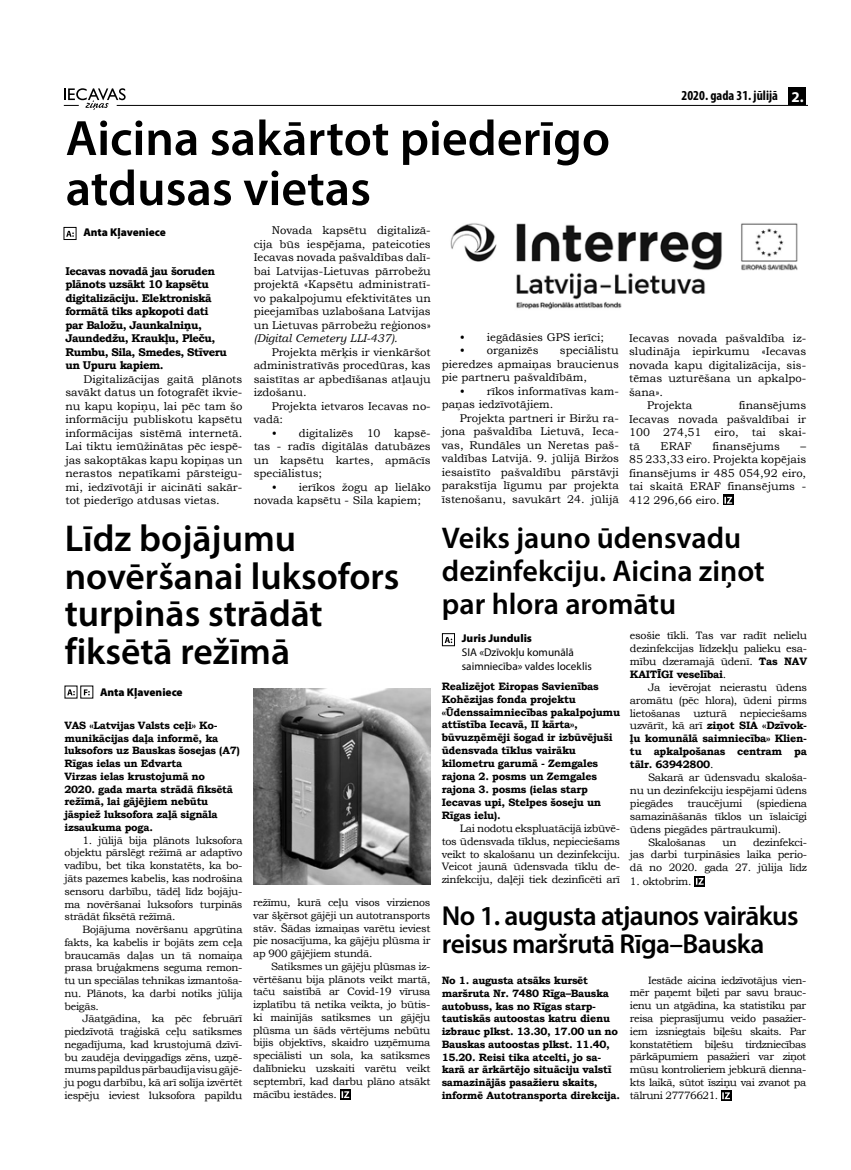
<style>
.page{position:relative;width:851px;height:1170px;background:#fff}
.page>*{position:absolute;margin:0;border:0;box-sizing:border-box;transform-origin:0 0}
.t1{font:600 50px/50px "Myriad Pro";color:#000}
.t2{font:600 37.5px/37.5px "Myriad Pro";color:#000}
.t3{font:600 30px/32.5px "Myriad Pro";color:#000}
.t4{font:600 27.5px/27.5px "Myriad Pro";letter-spacing:-.025em;color:#000}
.t5{font:700 condensed 13.75px "Myriad Pro";color:#000}
.t6{font:11.25px/13.5px "Bookman Old Style";color:#000;text-align:justify}
.t7{font:700 11.25px/13.5px "Bookman Old Style";letter-spacing:-.04em;color:#000}
.t8{font:11.25px/13.5px "Myriad Pro";color:#000}
.t9{font:900 11.25px "Myriad Pro";color:#000}
.t10{font:italic 11.25px "Bookman Old Style";color:#000}
.t11{font:10.75px/12.9px "Bookman Old Style";letter-spacing:-.025em;color:#000;text-align:justify}
.t12{font:700 10.75px/12.9px "Bookman Old Style";letter-spacing:-.025em;color:#000}
.t13{font:10.62px/12.8px "Bookman Old Style";letter-spacing:-.025em;color:#000;text-align:justify}
.t14{font:700 10.62px/12.8px "Bookman Old Style";letter-spacing:-.025em;color:#000}
.s1{font-stretch:normal;font-size:15px;color:#fff}
.s2{font-weight:700}
</style>
<div class="page">
<hr style="left:117px;top:105px;width:689px;height:1px;background:#000">
<svg style="left:64px;top:88px;width:62px;height:22px"></svg>
<div style="left:788px;top:87px;width:18px;height:18px;background:#000"></div>
<svg style="left:340px;top:1089px;width:11px;height:10px"></svg>
<svg style="left:341px;top:1091px;width:8px;height:6px"></svg>
<svg style="left:721px;top:1090px;width:10px;height:10px"></svg>
<svg style="left:722px;top:1092px;width:7px;height:6px"></svg>
<div style="left:442px;top:633px;width:12px;height:13px;border:1px solid #000"></div>
<img style="left:450px;top:223px;width:348px;height:87px">
<svg style="left:66px;top:231px;width:8px;height:6px"></svg>
<div style="left:64px;top:227px;width:12px;height:13px;border:1px solid #000"></div>
<img style="left:254px;top:688px;width:177px;height:196px">
<svg style="left:67px;top:689px;width:8px;height:6px"></svg>
<svg style="left:84px;top:689px;width:6px;height:6px"></svg>
<h1 class="t1" style="left:66px;top:112px;width:546px">Aicina sakārtot piederīgo atdusas vietas</h1>
<p class="t9" style="left:83px;top:226px;width:84px">Anta Kļaveniece</p>
<p class="t7" style="left:65px;top:264px;width:163px">Iecavas novadā jau šoruden plānots uzsākt 10 kapsētu digitalizāciju. Elektroniskā formātā tiks apkopoti dati par Baložu, Jaunkalniņu,<br>Jaundedžu, Kraukļu, Pleču,<br>Rumbu, Sila, Smedes, Stīveru un Upuru kapiem.</p>
<p class="t6" style="left:65px;top:372px;width:178px;text-indent:18px">Digitalizācijas gaitā plānots savākt datus un fotografēt ikvie&shy;nu kapu kopiņu, lai pēc tam šo informāciju publiskotu kapsētu informācijas sistēmā internetā.<br>Lai tiktu iemūžinātas pēc iespē&shy;jas sakoptākas kapu kopiņas un nerastos nepatīkami pārsteigu&shy;mi, iedzīvotāji ir aicināti sakār&shy;tot piederīgo atdusas vietas.</p>
<p class="t6" style="left:254px;top:224px;width:179px;text-indent:18px">Novada kapsētu digitalizā&shy;cija būs iespējama, pateicoties Iecavas novada pašvaldības dalī&shy;bai Latvijas-Lietuvas pārrobežu projektā «Kapsētu administratī&shy;vo pakalpojumu efektivitātes un pieejamības uzlabošana Latvijas un Lietuvas pārrobežu reģionos»</p>
<p class="t10" style="left:254px;top:331px;width:145px">(Digital Cemetery LLI-437).</p>
<p class="t6" style="left:254px;top:345px;width:179px;text-indent:18px">Projekta mērķis ir vienkāršot administratīvās procedūras, kas saistītas ar apbedīšanas atļauju izdošanu.</p>
<p class="t6" style="left:254px;top:399px;width:179px;text-indent:18px">Projekta ietvaros Iecavas no&shy;vadā:</p>
<p class="t6" style="left:254px;top:426px;width:179px;text-indent:18px">• digitalizēs 10 kapsē&shy;tas - radīs digitālās datubāzes un kapsētu kartes, apmācīs speciālistus;</p>
<p class="t6" style="left:254px;top:480px;width:179px;text-indent:18px">• ierīkos žogu ap lielāko novada kapsētu - Sila kapiem;</p>
<p class="t6" style="left:459px;top:330px;width:146px">• iegādāsies GPS ierīci;</p>
<p class="t6" style="left:459px;top:344px;width:80px">• organizēs</p>
<p class="t6" style="left:441px;top:344px;width:179px;text-indent:118px">speciālistu pieredzes apmaiņas braucienus pie partneru pašvaldībām,</p>
<p class="t6" style="left:441px;top:384px;width:179px;text-indent:18px">• rīkos informatīvas kam&shy;paņas iedzīvotājiem.</p>
<p class="t6" style="left:441px;top:411px;width:179px;text-indent:18px">Projekta partneri ir Biržu ra&shy;jona pašvaldība Lietuvā, Ieca&shy;vas, Rundāles un Neretas paš&shy;valdības Latvijā. 9. jūlijā Biržos iesaistīto pašvaldību pārstāvji parakstīja līgumu par projekta īstenošanu, savukārt 24. jūlijā</p>
<p class="t5" style="left:681px;top:87px;width:123px">2020. gada 31. jūlijā <span class="s1">2.</span></p>
<p class="t6" style="left:629px;top:331px;width:179px">Iecavas novada pašvaldība iz-</p>
<p class="t6" style="left:629px;top:344px;width:179px">sludināja iepirkumu «Iecavas</p>
<p class="t6" style="left:629px;top:358px;width:179px">novada kapu digitalizācija, sis-</p>
<p class="t6" style="left:629px;top:371px;width:179px">tēmas uzturēšana un apkalpo-</p>
<p class="t6" style="left:629px;top:385px;width:35px">šana».</p>
<p class="t6" style="left:647px;top:398px;width:47px">Projekta</p>
<p class="t6" style="left:629px;top:398px;width:179px;text-indent:110px">finansējums Iecavas novada pašvaldībai ir 100 274,51 eiro, tai skai&shy;tā</p>
<p class="t6" style="left:660px;top:439px;width:33px">ERAF</p>
<p class="t6" style="left:712px;top:439px;width:69px">finansējums</p>
<p class="t6" style="left:629px;top:439px;width:179px;text-indent:171px">– 85 233,33 eiro. Projekta kopējais finansējums ir 485 054,92 eiro, tai skaitā ERAF finansējums - 412 296,66 eiro.</p>
<h2 class="t2" style="left:65px;top:519px;width:336px">Līdz bojājumu novēršanai luksofors turpinās strādāt fiksētā režīmā</h2>
<p class="t9" style="left:100px;top:685px;width:84px">Anta Kļaveniece</p>
<p class="t14" style="left:64px;top:718px;width:177px">VAS «Latvijas Valsts ceļi» Ko&shy;munikācijas daļa informē, ka luksofors uz Bauskas šosejas (A7)<br>Rīgas ielas un Edvarta<br>Virzas ielas krustojumā no<br>2020. gada marta strādā fiksētā režīmā, lai gājējiem nebūtu jāspiež luksofora zaļā signāla izsaukuma poga.</p>
<p class="t13" style="left:64px;top:833px;width:179px;text-indent:18px">1. jūlijā bija plānots luksofora objektu pārslēgt režīmā ar adaptīvo vadību, bet tika konstatēts, ka bo&shy;jāts pazemes kabelis, kas nodrošina sensoru darbību, tādēļ līdz bojāju&shy;ma novēršanai luksofors turpinās strādāt fiksētā režīmā.</p>
<p class="t13" style="left:64px;top:923px;width:179px;text-indent:18px">Bojājuma novēršanu apgrūtina fakts, ka kabelis ir bojāts zem ceļa braucamās daļas un tā nomaiņa prasa bruģakmens seguma remon&shy;tu un speciālas tehnikas izmantoša&shy;nu. Plānots, ka darbi notiks jūlija beigās.</p>
<p class="t13" style="left:64px;top:1012px;width:179px;text-indent:18px">Jāatgādina, ka pēc februārī piedzīvotā traģiskā ceļu satiksmes negadījuma, kad krustojumā dzīvī&shy;bu zaudēja deviņgadīgs zēns, uzņē&shy;mums papildus pārbaudīja visu gājē&shy;ju pogu darbību, kā arī solīja izvērtēt iespēju ieviest luksofora papildu</p>
<p class="t13" style="left:253px;top:896px;width:179px">režīmu, kurā ceļu visos virzienos var šķērsot gājēji un autotransports stāv. Šādas izmaiņas varētu ieviest pie nosacījuma, ka gājēju plūsma ir ap 900 gājējiem stundā.</p>
<p class="t13" style="left:253px;top:959px;width:179px;text-indent:18px">Satiksmes un gājēju plūsmas iz&shy;vērtēšanu bija plānots veikt martā, taču saistībā ar Covid-19 vīrusa izplatību tā netika veikta, jo būtis&shy;ki mainījās satiksmes un gājēju plūsma un šāds vērtējums nebūtu bijis objektīvs, skaidro uzņēmuma speciālisti un sola, ka satiksmes dalībnieku uzskaiti varētu veikt septembrī, kad darbu plāno atsākt mācību iestādes.</p>
<h3 class="t3" style="left:442px;top:521px;width:324px">Veiks jauno ūdensvadu dezinfekciju. Aicina ziņot par hlora aromātu</h3>
<p class="t11" style="left:630px;top:629px;width:179px">esošie tīkli. Tas var radīt nelielu dezinfekcijas līdzekļu palieku esa&shy;mību dzeramajā ūdenī. <span class="s2">Tas NAV KAITĪGI veselībai</span>.</p>
<p class="t11" style="left:630px;top:680px;width:179px;text-indent:18px">Ja ievērojat neierastu ūdens aromātu (pēc hlora), ūdeni pirms lietošanas uzturā nepieciešams uzvārīt, kā arī <span class="s2">ziņot SIA «Dzīvok&shy;ļu komunālā saimniecība» Klien&shy;tu apkalpošanas centram pa tālr. 63942800</span>.</p>
<p class="t11" style="left:630px;top:771px;width:179px;text-indent:18px">Sakarā ar ūdensvadu skaloša&shy;nu un dezinfekciju iespējami ūdens piegādes</p>
<p class="t9" style="left:461px;top:632px;width:72px">Juris Jundulis</p>
<p class="t8" style="left:461px;top:645px;width:131px">SIA «Dzīvokļu komunālā saimniecība» valdes loceklis</p>
<p class="t12" style="left:441px;top:679px;width:180px">Realizējot Eiropas Savienības<br>Kohēzijas fonda projektu «Ūdenssaimniecības pakalpojumu attīstība Iecavā, II kārta», būvuzņēmēji šogad ir izbūvējuši ūdensvada tīklus vairāku kilometru garumā - Zemgales rajona 2. posms un Zemgales rajona 3. posms (ielas starp<br>Iecavas upi, Stelpes šoseju un<br>Rīgas ielu).</p>
<p class="t11" style="left:441px;top:821px;width:180px;text-indent:18px">Lai nodotu ekspluatācijā izbūvē&shy;tos ūdensvada tīklus, nepieciešams veikt to skalošanu un dezinfekciju.<br>Veicot jaunā ūdensvada tīklu de&shy;zinfekciju, daļēji tiek dezinficēti arī</p>
<p class="t11" style="left:687px;top:796px;width:56px">traucējumi</p>
<p class="t11" style="left:756px;top:796px;width:52px">(spiediena</p>
<p class="t11" style="left:630px;top:809px;width:179px">samazināšanās tīklos un īslaicīgi</p>
<p class="t11" style="left:630px;top:822px;width:153px">ūdens piegādes pārtraukumi).</p>
<p class="t11" style="left:648px;top:835px;width:59px">Skalošanas</p>
<p class="t11" style="left:722px;top:835px;width:16px">un</p>
<p class="t11" style="left:630px;top:835px;width:179px;text-indent:123px">dezinfekci&shy;jas darbi turpināsies laika perio&shy;dā no 2020. gada 27. jūlija līdz</p>
<p class="t11" style="left:630px;top:874px;width:63px">1. oktobrim.</p>
<h3 class="t4" style="left:442px;top:901px;width:358px">No 1. augusta atjaunos vairākus reisus maršrutā Rīga–Bauska</h3>
<p class="t14" style="left:441px;top:973px;width:180px">No 1. augusta atsāks kursēt maršruta Nr. 7480 Rīga–Bauska autobuss, kas no Rīgas starp&shy;tautiskās autoostas katru dienu izbrauc plkst. 13.30, 17.00 un no<br>Bauskas autoostas plkst. 11.40,<br>15.20. Reisi tika atcelti, jo sa&shy;karā ar ārkārtējo situāciju valstī samazinājās pasažieru skaits, informē Autotransporta direkcija.</p>
<p class="t13" style="left:630px;top:973px;width:178px;text-indent:18px">Iestāde aicina iedzīvotājus vien&shy;mēr paņemt biļeti par savu brauc&shy;ienu un atgādina, ka statistiku par reisa pieprasījumu veido pasažier&shy;iem izsniegtais biļešu skaits. Par konstatētiem biļešu tirdzniecības pārkāpumiem pasažieri var ziņot mūsu kontrolieriem jebkurā dienna&shy;kts laikā, sūtot īsziņu vai zvanot pa tālruni 27776621.</p>
</div>
